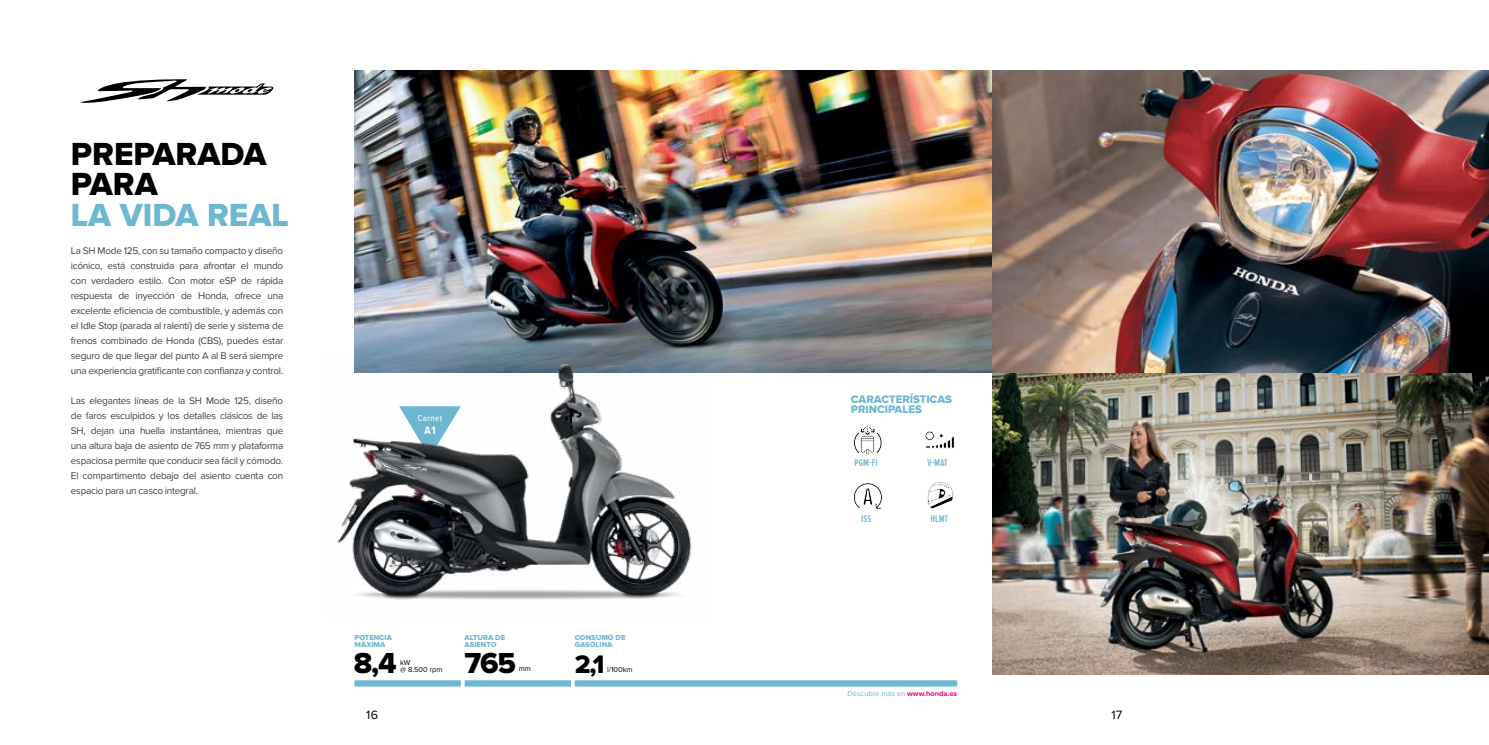
<style>
.page{position:relative;width:1489px;height:745px;background:#fff}
.page>*{position:absolute;margin:0;border:0;box-sizing:border-box;transform-origin:0 0}
.t1{font:33.12px/30.4px "Proxima Nova Extrabld";color:#000}
.t2{font:33.12px "Proxima Nova Extrabld";color:#6eb7d1}
.t3{font:30px "Proxima Nova Extrabld";color:#000}
.t4{font:26.25px "Proxima Nova Extrabld";color:#000}
.t5{font:12.5px "Proxima Nova";color:#000}
.t6{font:11.25px/10px "Proxima Nova Extrabld";color:#6eb7d1}
.t7{font:700 11.25px "Proxima Nova Cond";color:#fff}
.t8{font:10px/15px "Proxima Nova";letter-spacing:-.025em;color:#414042;text-align:justify}
.t9{font:10px "Proxima Nova Semi Bold Ex Con";letter-spacing:.015em;color:#6eb7d1}
.t10{font:500 8.75px "Proxima Nova Cond";letter-spacing:.06em;color:#fff}
.t11{font:7.5px/7.5px "Proxima Nova Extrabld";color:#6eb7d1}
.t12{font:7.5px "Proxima Nova";color:#6eb7d1}
.t13{font:7.5px/7.5px "Proxima Nova";color:#000}
.s1{font-weight:700;color:#ec008c}
</style>
<div class="page">
<img style="left:354px;top:71px;width:638px;height:301px">
<svg style="left:354px;top:680px;width:107px;height:6px"></svg>
<svg style="left:464px;top:680px;width:107px;height:6px"></svg>
<img style="left:992px;top:71px;width:496px;height:602px">
<svg style="left:574px;top:680px;width:383px;height:6px;background:#75bad3"></svg>
<img style="left:337px;top:352px;width:375px;height:248px">
<svg style="left:81px;top:79px;width:192px;height:24px"></svg>
<svg style="left:853px;top:425px;width:29px;height:30px"></svg>
<svg style="left:853px;top:482px;width:29px;height:28px"></svg>
<svg style="left:925px;top:431px;width:29px;height:17px"></svg>
<svg style="left:927px;top:482px;width:26px;height:27px"></svg>
<h1 class="t1" style="left:71px;top:140px;width:197px">PREPARADA<br>PARA</h1>
<h1 class="t2" style="left:71px;top:199px;width:219px">LA VIDA REAL</h1>
<p class="t8" style="left:71px;top:243px;width:214px">La SH Mode 125, con su tamaño compacto y diseño icónico, está construida para afrontar el mundo con verdadero estilo. Con motor eSP de rápida respuesta de inyección de Honda, ofrece una excelente eficiencia de combustible, y además con el Idle Stop (parada al ralentí) de serie y sistema de frenos combinado de Honda (CBS), puedes estar seguro de que llegar del punto A al B será siempre una experiencia gratificante con confianza y control.</p>
<p class="t8" style="left:71px;top:393px;width:214px">Las elegantes líneas de la SH Mode 125, diseño de faros esculpidos y los detalles clásicos de las SH, dejan una huella instantánea, mientras que una altura baja de asiento de 765 mm y plataforma espaciosa permite que conducir sea fácil y cómodo.<br>El compartimento debajo del asiento cuenta con espacio para un casco integral.</p>
<p class="t10" style="left:417px;top:413px;width:26px">Carnet</p>
<p class="t7" style="left:424px;top:423px;width:13px">A1</p>
<p class="t11" style="left:354px;top:633px;width:39px">POTENCIA<br>MÁXIMA</p>
<p class="t11" style="left:464px;top:633px;width:42px">ALTURA DE<br>ASIENTO</p>
<p class="t11" style="left:574px;top:633px;width:52px">CONSUMO DE<br>GASOLINA</p>
<h3 class="t4" style="left:574px;top:652px;width:31px">2,1</h3>
<h2 class="t3" style="left:354px;top:649px;width:44px">8,4</h2>
<p class="t13" style="left:400px;top:658px;width:44px">kW<br>@ 8.500 rpm</p>
<h2 class="t3" style="left:464px;top:649px;width:53px">765</h2>
<p class="t13" style="left:518px;top:664px;width:14px">mm</p>
<p class="t13" style="left:607px;top:665px;width:27px">l/100km</p>
<p class="t6" style="left:850px;top:394px;width:103px">CARACTERÍSTICAS<br>PRINCIPALES</p>
<p class="t9" style="left:854px;top:456px;width:25px">PGM-FI</p>
<p class="t9" style="left:861px;top:513px;width:12px">ISS</p>
<p class="t9" style="left:927px;top:456px;width:22px">V-MAT</p>
<p class="t9" style="left:930px;top:513px;width:19px">HLMT</p>
<p class="t12" style="left:847px;top:688px;width:111px">Descubre más en <span class="s1">www.honda.es</span></p>
<p class="t5" style="left:366px;top:707px;width:13px">16</p>
<p class="t5" style="left:1111px;top:707px;width:12px">17</p>
</div>
